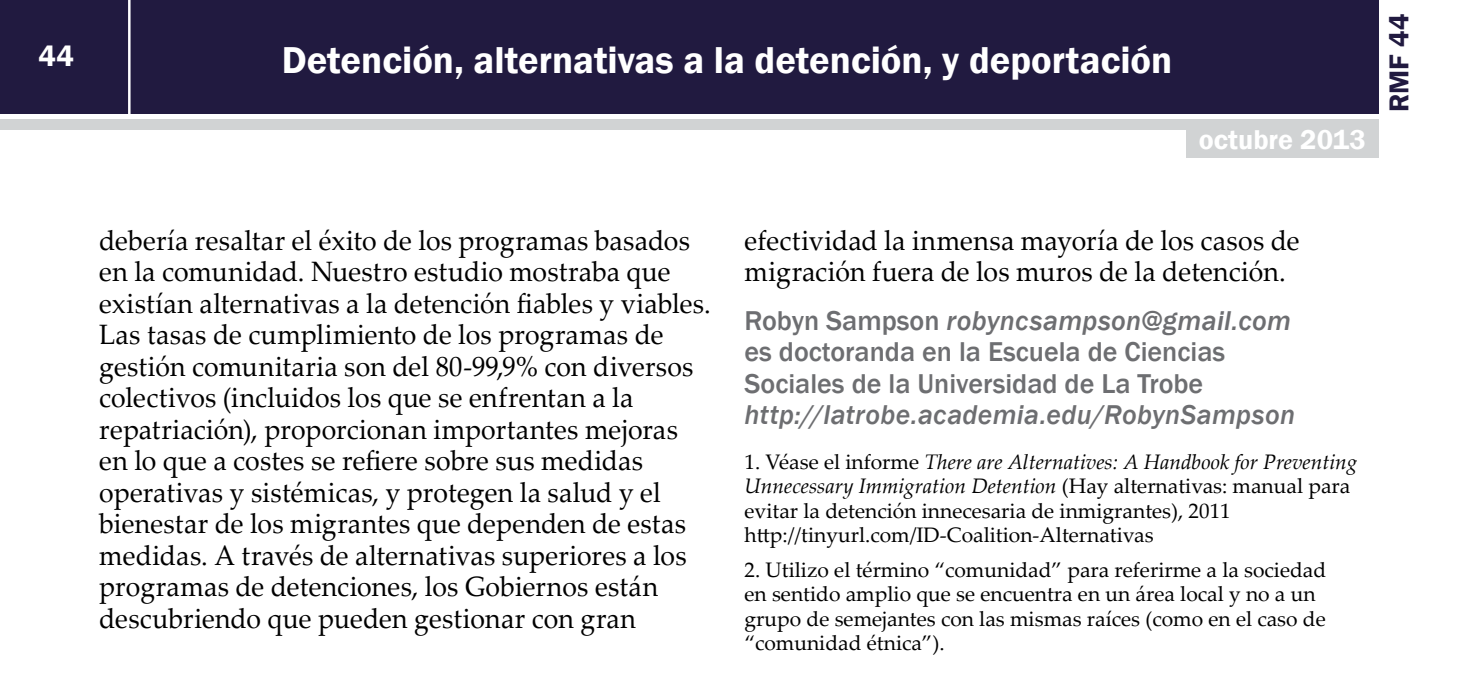
<style>
.page{position:relative;width:1467px;height:693px;background:#fff}
.page>*{position:absolute;margin:0;border:0;box-sizing:border-box;transform-origin:0 0}
.t1{font:600 38.5px "Franklin Gothic";color:#fff}
.t2{font:600 29.75px "Franklin Gothic";color:#fff}
.t3{font:28px/31.5px "Palatino Linotype";letter-spacing:.005em;color:#000;scale:.95 1}
.t4{font:500 28px/31.5px "Franklin Gothic";color:#6d6e71}
.t5{font:italic 500 28px "Franklin Gothic";letter-spacing:.01em;color:#6d6e71}
.t6{font:600 28px "Franklin Gothic";color:#fff}
.t7{font:600 28px "Franklin Gothic";color:#211a40}
.t8{font:21px/24.5px "Palatino Linotype";color:#000}
.s1{font-style:italic}
</style>
<div class="page">
<div style="left:0;top:0;width:1378px;height:114px;background:#211a40"></div>
<div style="left:0;top:119px;width:1378px;height:10px;background:#d1d3d4"></div>
<hr style="left:128px;top:0;width:2px;height:115px;background:#fff">
<div style="left:1186px;top:127px;width:192px;height:31px;background:#d1d3d4"></div>
<p class="t2" style="left:38px;top:38px;width:37px">44</p>
<h1 class="t1" style="left:282px;top:36px;width:892px">Detención, alternativas a la detención, y deportación</h1>
<p class="t6" style="left:1198px;top:122px;width:168px">octubre 2013</p>
<p class="t7" style="left:1381px;top:112px;width:100px;rotate:-90deg">RMF 44</p>
<p class="t3" style="left:99px;top:223px;width:645px">debería resaltar el éxito de los programas basados en la comunidad. Nuestro estudio mostraba que existían alternativas a la detención fiables y viables.<br>Las tasas de cumplimiento de los programas de gestión comunitaria son del 80-99,9% con diversos colectivos (incluidos los que se enfrentan a la repatriación), proporcionan importantes mejoras en lo que a costes se refiere sobre sus medidas operativas y sistémicas, y protegen la salud y el bienestar de los migrantes que dependen de estas medidas. A través de alternativas superiores a los programas de detenciones, los Gobiernos están descubriendo que pueden gestionar con gran</p>
<p class="t3" style="left:744px;top:223px;width:585px">efectividad la inmensa mayoría de los casos de migración fuera de los muros de la detención.</p>
<p class="t4" style="left:744px;top:305px;width:548px">Robyn Sampson <span class="s1">robyncsampson@gmail.com </span>es doctoranda en la Escuela de Ciencias<br>Sociales de la Universidad de La Trobe</p>
<p class="t5" style="left:744px;top:398px;width:552px">http://latrobe.academia.edu/RobynSampson</p>
<p class="t8" style="left:744px;top:448px;width:614px">1. Véase el informe <span class="s1">There are Alternatives: A Handbook for Preventing Unnecessary Immigration Detention</span> (Hay alternativas: manual para evitar la detención innecesaria de inmigrantes), 2011 http://tinyurl.com/ID-Coalition-Alternativas</p>
<p class="t8" style="left:744px;top:556px;width:583px">2. Utilizo el término “comunidad” para referirme a la sociedad en sentido amplio que se encuentra en un área local y no a un grupo de semejantes con las mismas raíces (como en el caso de “comunidad étnica”).</p>
</div>
